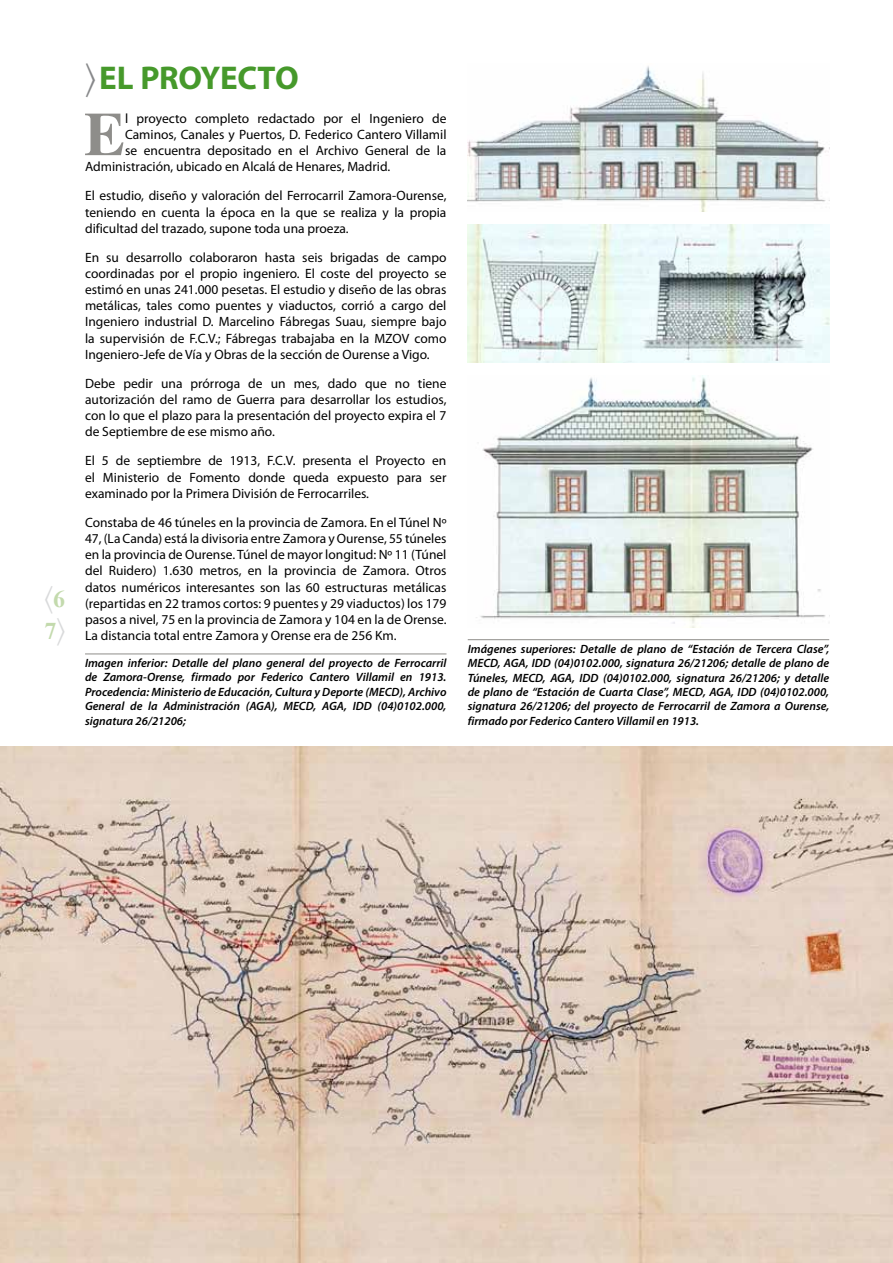
<style>
.page{position:relative;width:893px;height:1263px;background:#fff}
.page>*{position:absolute;margin:0;border:0;box-sizing:border-box;transform-origin:0 0}
.t1{font:700 61.5px "Times";color:#8e8d8a}
.t2{font:700 33px "Myriad Pro";letter-spacing:-.01em;color:#46992b}
.t3{font:700 24px/32.4px "Times New Roman";color:#c3daad;text-align:center}
.t4{font:13.5px/16.2px "Myriad Pro";color:#000;text-align:justify}
.t5{font:italic 600 12px/14.4px "Myriad Pro";color:#000;text-align:justify}
</style>
<div class="page">
<img style="left:0;top:746px;width:893px;height:517px">
<img style="left:468px;top:224px;width:361px;height:138px">
<img style="left:476px;top:375px;width:350px;height:252px">
<img style="left:468px;top:66px;width:361px;height:146px">
<hr style="left:85px;top:653px;width:361px;height:1px;background:#8e8d8a">
<hr style="left:468px;top:639px;width:361px;height:1px;background:#8e8d8a">
<h3 class="t3" style="left:44px;top:582px;width:22px">6<br>7</h3>
<h2 class="t2" style="left:99px;top:56px;width:201px">EL PROYECTO</h2>
<h1 class="t1" style="left:84px;top:75px;width:42px">E</h1>
<p class="t4" style="left:125px;top:110px;width:323px">l proyecto completo redactado por el Ingeniero de</p>
<p class="t4" style="left:125px;top:126px;width:323px">Caminos, Canales y Puertos, D. Federico Cantero Villamil</p>
<p class="t4" style="left:125px;top:142px;width:323px">se encuentra depositado en el Archivo General de la</p>
<p class="t4" style="left:85px;top:158px;width:307px">Administración, ubicado en Alcalá de Henares, Madrid.</p>
<p class="t4" style="left:85px;top:187px;width:363px">El estudio, diseño y valoración del Ferrocarril Zamora-Ourense, teniendo en cuenta la época en la que se realiza y la propia dificultad del trazado, supone toda una proeza.</p>
<p class="t4" style="left:85px;top:249px;width:363px">En su desarrollo colaboraron hasta seis brigadas de campo coordinadas por el propio ingeniero. El coste del proyecto se estimó en unas 241.000 pesetas. El estudio y diseño de las obras metálicas, tales como puentes y viaductos, corrió a cargo del Ingeniero industrial D. Marcelino Fábregas Suau, siempre bajo la supervisión de F.C.V.; Fábregas trabajaba en la MZOV como Ingeniero-Jefe de Vía y Obras de la sección de Ourense a Vigo.</p>
<p class="t4" style="left:85px;top:375px;width:363px">Debe pedir una prórroga de un mes, dado que no tiene autorización del ramo de Guerra para desarrollar los estudios, con lo que el plazo para la presentación del proyecto expira el 7 de Septiembre de ese mismo año.</p>
<p class="t4" style="left:85px;top:453px;width:363px">El 5 de septiembre de 1913, F.C.V. presenta el Proyecto en el Ministerio de Fomento donde queda expuesto para ser examinado por la Primera División de Ferrocarriles.</p>
<p class="t4" style="left:85px;top:514px;width:363px">Constaba de 46 túneles en la provincia de Zamora. En el Túnel Nº 47, (La Canda) está la divisoria entre Zamora y Ourense, 55 túneles en la provincia de Ourense. Túnel de mayor longitud: Nº 11 (Túnel del Ruidero) 1.630 metros, en la provincia de Zamora. Otros datos numéricos interesantes son las 60 estructuras metálicas (repartidas en 22 tramos cortos: 9 puentes y 29 viaductos) los 179 pasos a nivel, 75 en la provincia de Zamora y 104 en la de Orense.<br>La distancia total entre Zamora y Orense era de 256 Km.</p>
<p class="t5" style="left:85px;top:655px;width:363px">Imagen inferior: Detalle del plano general del proyecto de Ferrocarril de Zamora-Orense, firmado por Federico Cantero Villamil en 1913.<br>Procedencia: Ministerio de Educación, Cultura y Deporte (MECD), Archivo General de la Administración (AGA), MECD, AGA, IDD (04)0102.000, signatura 26/21206;</p>
<p class="t5" style="left:468px;top:641px;width:363px">Imágenes superiores: Detalle de plano de “Estación de Tercera Clase”, MECD, AGA, IDD (04)0102.000, signatura 26/21206; detalle de plano de Túneles, MECD, AGA, IDD (04)0102.000, signatura 26/21206; y detalle de plano de “Estación de Cuarta Clase”, MECD, AGA, IDD (04)0102.000, signatura 26/21206; del proyecto de Ferrocarril de Zamora a Ourense, firmado por Federico Cantero Villamil en 1913.</p>
</div>
